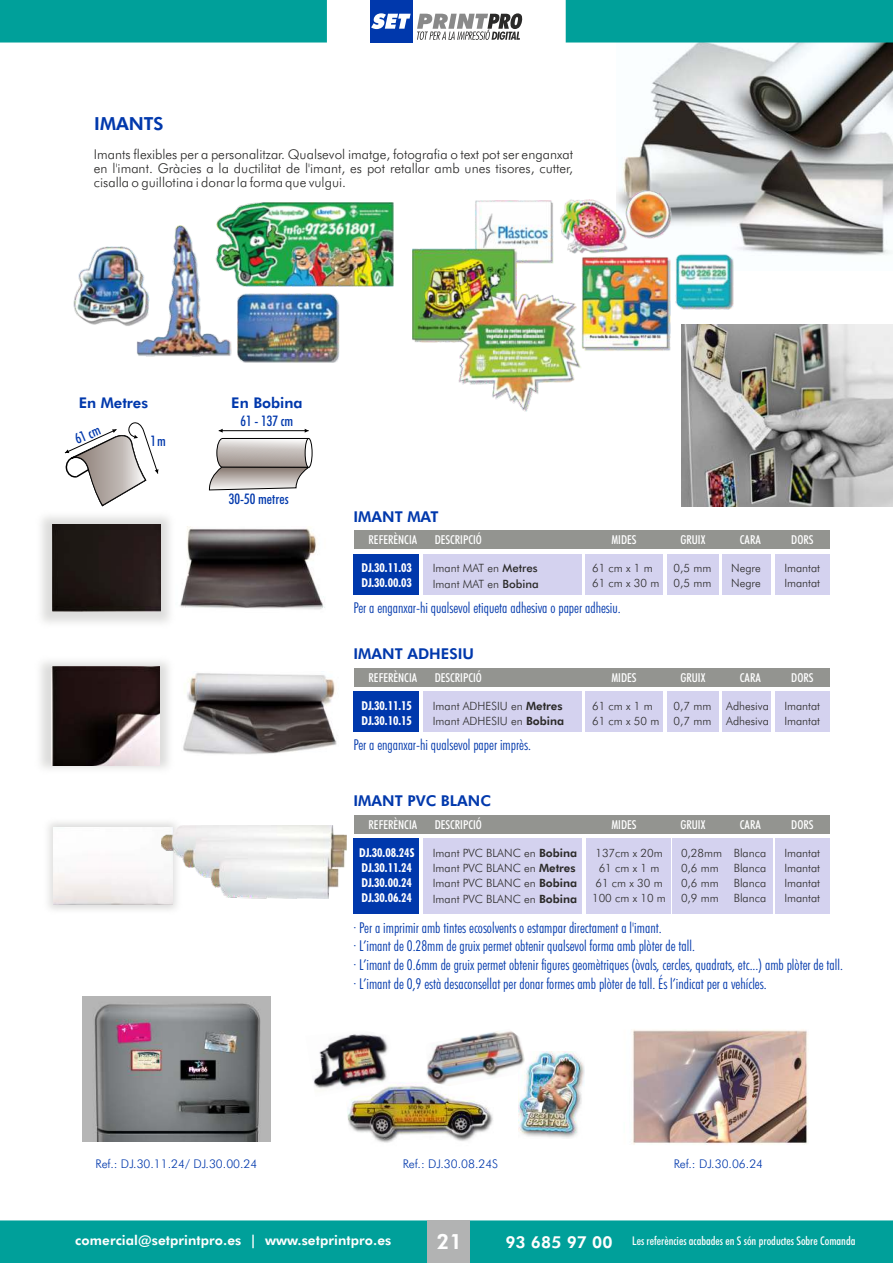
<style>
.page{position:relative;width:893px;height:1263px;background:#fff}
.page>*{position:absolute;margin:0;border:0;box-sizing:border-box;transform-origin:0 0}
.t1{font:800 21px "Futura BT";color:#fefefe}
.t2{font:800 18px "Futura BT";color:#0038ac}
.t3{font:300 condensed 15px/18.8px "Futura BT";color:#0038ac}
.t4{font:800 15px "Futura BT";color:#0038ac}
.t5{font:800 14.7px "Futura BT";color:#0038ac}
.t6{font:500 condensed 14.55px "Futura BT";color:#0038ac}
.t7{font:300 13.5px/14.2px "Futura BT";color:#2b2a29;text-align:justify}
.t8{font:800 13.5px "Futura BT";letter-spacing:.01em;color:#fefefe}
.t9{font:500 condensed 12.3px "Futura BT";color:#fff}
.t10{font:700 condensed 12.3px/15.1px "Futura BT";color:#fff}
.t11{font:300 12px "Futura BT";color:#0038ac}
.t12{font:500 condensed 12px "Futura BT";color:#fefefe}
.t13{font:300 11.4px/15.1px "Futura BT";color:#2b2a29}
.s1{font-weight:500}
.s2{font-weight:800}
.s3{font-weight:800;font-stretch:normal;font-size:16.5px}
</style>
<div class="page">
<img style="left:682px;top:325px;width:211px;height:182px">
<img style="left:518px;top:1052px;width:66px;height:86px">
<img style="left:48px;top:822px;width:129px;height:88px">
<img style="left:54px;top:827px;width:119px;height:77px">
<svg style="left:209px;top:429px;width:102px;height:62px"></svg>
<svg style="left:64px;top:422px;width:94px;height:85px"></svg>
<div style="left:305px;top:438px;width:7px;height:30px;background:#fefefe;border:1px solid #000;border-radius:50%"></div>
<img style="left:180px;top:526px;width:145px;height:84px">
<img style="left:41px;top:516px;width:129px;height:107px">
<img style="left:53px;top:525px;width:108px;height:86px">
<img style="left:40px;top:661px;width:129px;height:108px">
<img style="left:51px;top:666px;width:108px;height:99px">
<img style="left:183px;top:673px;width:154px;height:82px">
<img style="left:161px;top:825px;width:186px;height:74px">
<img style="left:618px;top:43px;width:275px;height:227px">
<div style="left:353px;top:554px;width:66px;height:40px;background:#0038ac"></div>
<div style="left:353px;top:691px;width:66px;height:41px;background:#0038ac"></div>
<div style="left:353px;top:838px;width:66px;height:76px;background:#0038ac"></div>
<div style="left:423px;top:554px;width:159px;height:40px;background:#d4d2ef"></div>
<div style="left:423px;top:691px;width:159px;height:41px;background:#d4d2ef"></div>
<div style="left:423px;top:838px;width:159px;height:76px;background:#d4d2ef"></div>
<div style="left:723px;top:554px;width:48px;height:40px;background:#d4d2ef"></div>
<div style="left:723px;top:691px;width:48px;height:41px;background:#d4d2ef"></div>
<div style="left:725px;top:838px;width:48px;height:76px;background:#d4d2ef"></div>
<div style="left:667px;top:554px;width:51px;height:40px;background:#d4d2ef"></div>
<div style="left:667px;top:691px;width:51px;height:41px;background:#d4d2ef"></div>
<div style="left:672px;top:838px;width:51px;height:76px;background:#d4d2ef"></div>
<div style="left:586px;top:554px;width:77px;height:40px;background:#d4d2ef"></div>
<div style="left:586px;top:691px;width:77px;height:41px;background:#d4d2ef"></div>
<div style="left:586px;top:838px;width:84px;height:76px;background:#d4d2ef"></div>
<div style="left:354px;top:530px;width:475px;height:19px;background:#939490"></div>
<div style="left:354px;top:668px;width:475px;height:18px;background:#939490"></div>
<div style="left:354px;top:815px;width:475px;height:18px;background:#939490"></div>
<img style="left:412px;top:191px;width:321px;height:220px">
<img style="left:73px;top:202px;width:320px;height:160px">
<div style="left:775px;top:554px;width:54px;height:40px;background:#d4d2ef"></div>
<div style="left:775px;top:691px;width:54px;height:41px;background:#d4d2ef"></div>
<div style="left:775px;top:838px;width:54px;height:76px;background:#d4d2ef"></div>
<img style="left:82px;top:996px;width:188px;height:145px">
<img style="left:632px;top:1029px;width:176px;height:116px">
<img style="left:738px;top:1094px;width:16px;height:20px">
<img style="left:426px;top:1031px;width:99px;height:57px">
<img style="left:347px;top:1082px;width:147px;height:61px">
<img style="left:313px;top:1034px;width:78px;height:63px">
<svg style="left:0;top:0;width:893px;height:43px"></svg>
<div style="left:0;top:1220px;width:893px;height:43px;background:#00a09a"></div>
<div style="left:427px;top:1220px;width:43px;height:43px;background:#b2b3b3"></div>
<p class="t2" style="left:94px;top:116px;width:71px">IMANTS</p>
<p class="t7" style="left:94px;top:148px;width:481px">Imants flexibles per a personalitzar. Qualsevol imatge, fotografia o text pot ser enganxat en l'imant. Gràcies a la ductilitat de l'imant, es pot retallar amb unes tisores, cutter, cisalla o guillotina i donar la forma que vulgui.</p>
<p class="t5" style="left:79px;top:396px;width:71px">En Metres</p>
<p class="t5" style="left:231px;top:397px;width:73px">En Bobina</p>
<p class="t6" style="left:73px;top:434px;width:28px;rotate:-23deg">61 cm</p>
<p class="t6" style="left:150px;top:435px;width:17px">1 m</p>
<p class="t6" style="left:240px;top:414px;width:54px">61 - 137 cm</p>
<p class="t6" style="left:229px;top:493px;width:61px">30-50 metres</p>
<p class="t4" style="left:353px;top:510px;width:87px">IMANT MAT</p>
<p class="t9" style="left:369px;top:535px;width:50px">REFERÈNCIA</p>
<p class="t9" style="left:435px;top:535px;width:49px">DESCRIPCIÓ</p>
<p class="t9" style="left:611px;top:535px;width:27px">MIDES</p>
<p class="t9" style="left:680px;top:535px;width:26px">GRUIX</p>
<p class="t9" style="left:740px;top:535px;width:22px">CARA</p>
<p class="t9" style="left:791px;top:535px;width:24px">DORS</p>
<p class="t10" style="left:362px;top:561px;width:52px">DJ.30.11.03<br>DJ.30.00.03</p>
<p class="t13" style="left:433px;top:561px;width:108px">Imant MAT en <span class="s1">Metres<br></span>Imant MAT en <span class="s1">Bobina</span></p>
<p class="t13" style="left:592px;top:562px;width:69px">61 cm x 1 m<br>61 cm x 30 m</p>
<p class="t13" style="left:674px;top:562px;width:39px">0,5 mm<br>0,5 mm</p>
<p class="t13" style="left:731px;top:562px;width:31px">Negre<br>Negre</p>
<p class="t13" style="left:784px;top:562px;width:37px">Imantat<br>Imantat</p>
<p class="t3" style="left:353px;top:599px;width:269px">Per a enganxar-hi qualsevol etiqueta adhesiva o paper adhesiu.</p>
<p class="t4" style="left:353px;top:648px;width:122px">IMANT ADHESIU</p>
<p class="t9" style="left:369px;top:673px;width:50px">REFERÈNCIA</p>
<p class="t9" style="left:435px;top:673px;width:49px">DESCRIPCIÓ</p>
<p class="t9" style="left:611px;top:673px;width:27px">MIDES</p>
<p class="t9" style="left:680px;top:673px;width:26px">GRUIX</p>
<p class="t9" style="left:740px;top:673px;width:22px">CARA</p>
<p class="t9" style="left:791px;top:673px;width:24px">DORS</p>
<p class="t10" style="left:362px;top:699px;width:52px">DJ.30.11.15<br>DJ.30.10.15</p>
<p class="t13" style="left:433px;top:699px;width:133px">Imant ADHESIU en <span class="s2">Metres<br></span>Imant ADHESIU en <span class="s2">Bobina</span></p>
<p class="t13" style="left:592px;top:699px;width:69px">61 cm x 1 m<br>61 cm x 50 m</p>
<p class="t13" style="left:674px;top:699px;width:39px">0,7 mm<br>0,7 mm</p>
<p class="t13" style="left:726px;top:699px;width:44px">Adhesiva<br>Adhesiva</p>
<p class="t13" style="left:784px;top:699px;width:37px">Imantat<br>Imantat</p>
<p class="t3" style="left:353px;top:737px;width:179px">Per a enganxar-hi qualsevol paper imprès.</p>
<p class="t4" style="left:353px;top:795px;width:139px">IMANT PVC BLANC</p>
<p class="t9" style="left:369px;top:819px;width:50px">REFERÈNCIA</p>
<p class="t9" style="left:435px;top:819px;width:49px">DESCRIPCIÓ</p>
<p class="t9" style="left:611px;top:819px;width:27px">MIDES</p>
<p class="t9" style="left:680px;top:819px;width:26px">GRUIX</p>
<p class="t9" style="left:740px;top:819px;width:22px">CARA</p>
<p class="t9" style="left:791px;top:819px;width:24px">DORS</p>
<p class="t10" style="left:359px;top:846px;width:57px">DJ.30.08.24S<br>DJ.30.11.24<br>DJ.30.00.24<br>DJ.30.06.24</p>
<p class="t13" style="left:433px;top:846px;width:146px">Imant PVC BLANC en <span class="s2">Bobina<br></span>Imant PVC BLANC en <span class="s2">Metres<br></span>Imant PVC BLANC en <span class="s2">Bobina<br></span>Imant PVC BLANC en <span class="s2">Bobina</span></p>
<p class="t13" style="left:592px;top:846px;width:75px;text-align:center">137cm x 20m<br>61 cm x 1 m<br>61 cm x 30 m<br>100 cm x 10 m</p>
<p class="t13" style="left:681px;top:846px;width:43px">0,28mm<br>0,6 mm<br>0,6 mm<br>0,9 mm</p>
<p class="t13" style="left:734px;top:846px;width:34px;text-align:justify">Blanca Blanca Blanca Blanca</p>
<p class="t13" style="left:784px;top:846px;width:37px;text-align:justify">Imantat Imantat Imantat Imantat</p>
<p class="t3" style="left:353px;top:919px;width:491px">· Per a imprimir amb tintes ecosolvents o estampar directament a l'imant.<br>· L’imant de 0.28mm de gruix permet obtenir qualsevol forma amb plòter de tall.<br>· L’imant de 0.6mm de gruix permet obtenir figures geomètriques (òvals, cercles, quadrats, etc...) amb plòter de tall. · L’imant de 0,9 està desaconsellat per donar formes amb plòter de tall. És l’indicat per a vehícles.</p>
<p class="t11" style="left:96px;top:1159px;width:163px">Ref.: DJ.30.11.24/ DJ.30.00.24</p>
<p class="t11" style="left:403px;top:1159px;width:97px">Ref.: DJ.30.08.24S</p>
<p class="t11" style="left:674px;top:1159px;width:91px">Ref.: DJ.30.06.24</p>
<p class="t8" style="left:75px;top:1235px;width:318px">comercial@setprintpro.es | www.setprintpro.es</p>
<h1 class="t1" style="left:437px;top:1233px;width:27px">21</h1>
<p class="t12" style="left:505px;top:1236px;width:352px"><span class="s3">93 685 97 00</span> Les referències acabades en S són productes Sobre Comanda</p>
</div>
